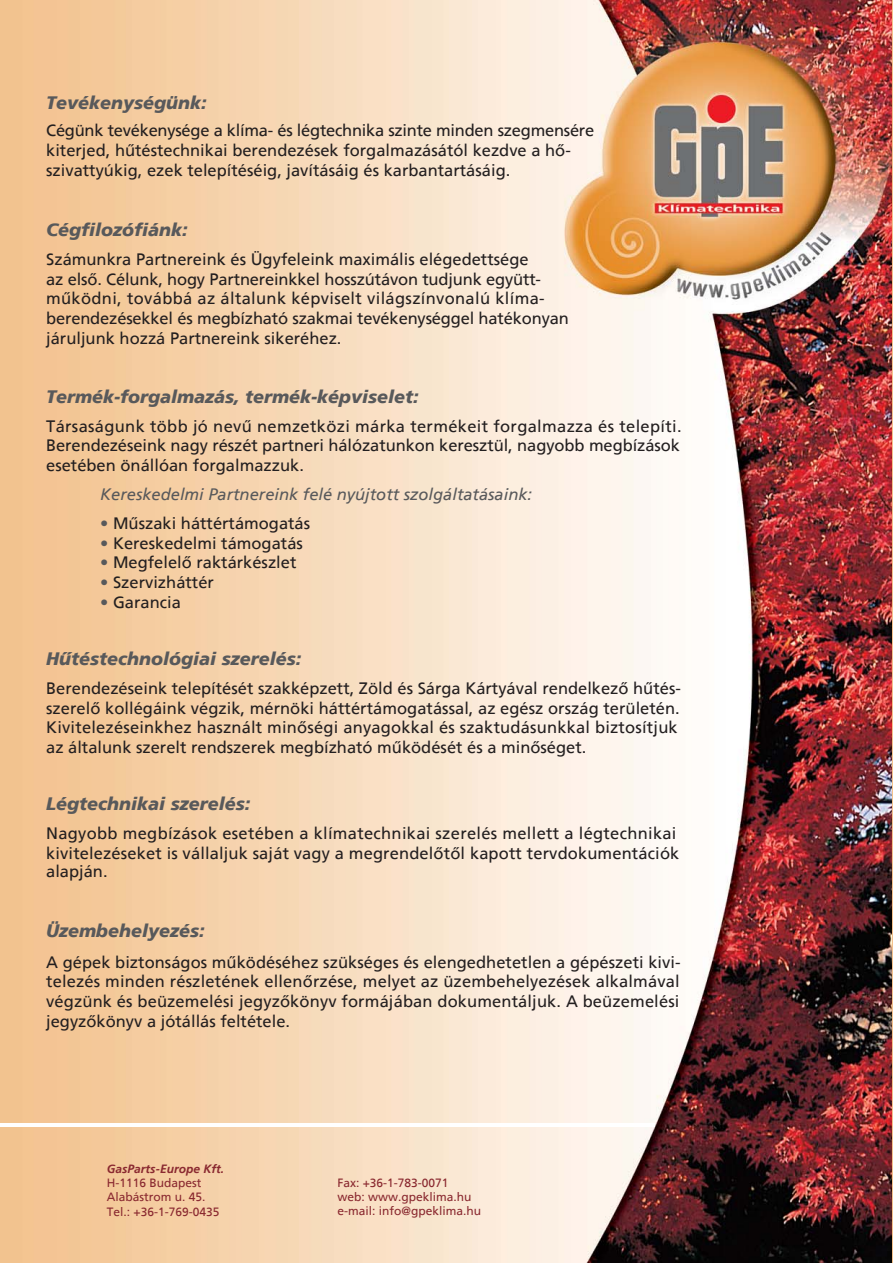
<style>
.page{position:relative;width:893px;height:1263px;background:#fff}
.page>*{position:absolute;margin:0;border:0;box-sizing:border-box;transform-origin:0 0}
.t1{font:italic 900 18px "H Fruti";color:#58595b}
.t2{font:16.5px/19.8px "H Fruti";color:#231f20}
.t3{font:italic 16.5px "H Fruti";color:#58595b}
.t4{font:12px/14.4px "H Fruti";color:#8a2930}
.t5{font:italic 700 12px "H Fruti";color:#8a2930}
.s1{color:#58595b}
</style>
<div class="page">
<img style="left:0;top:0;width:893px;height:1263px">
<hr style="left:0;top:1123px;width:654px;height:4px;background:#fff">
<p class="t1" style="left:46px;top:92px;width:162px">Tevékenységünk:</p>
<p class="t2" style="left:46px;top:120px;width:550px">Cégünk tevékenysége a klíma- és légtechnika szinte minden szegmensére kiterjed, hűtéstechnikai berendezések forgalmazásától kezdve a hő&shy;szivattyúkig, ezek telepítéséig, javításáig és karbantartásáig.</p>
<p class="t1" style="left:46px;top:219px;width:143px">Cégfilozófiánk:</p>
<p class="t2" style="left:46px;top:249px;width:524px">Számunkra Partnereink és Ügyfeleink maximális elégedettsége<br>az első. Célunk, hogy Partnereinkkel hosszútávon tudjunk együtt&shy;működni, továbbá az általunk képviselt világszínvonalú klíma&shy;berendezésekkel és megbízható szakmai tevékenységgel hatékonyan járuljunk hozzá Partnereink sikeréhez.</p>
<p class="t1" style="left:46px;top:386px;width:374px">Termék-forgalmazás, termék-képviselet:</p>
<p class="t2" style="left:46px;top:416px;width:637px;text-align:justify">Társaságunk több jó nevű nemzetközi márka termékeit forgalmazza és telepíti.<br>Berendezéseink nagy részét partneri hálózatunkon keresztül, nagyobb megbízások esetében önállóan forgalmazzuk.</p>
<p class="t3" style="left:100px;top:485px;width:433px">Kereskedelmi Partnereink felé nyújtott szolgáltatásaink:</p>
<p class="t2" style="left:100px;top:513px;width:211px"><span class="s1">•</span> Műszaki háttértámogatás</p>
<p class="t2" style="left:100px;top:533px;width:204px"><span class="s1">•</span> Kereskedelmi támogatás</p>
<p class="t2" style="left:100px;top:553px;width:198px"><span class="s1">•</span> Megfelelő raktárkészlet</p>
<p class="t2" style="left:100px;top:572px;width:115px"><span class="s1">•</span> Szervizháttér</p>
<p class="t2" style="left:100px;top:592px;width:82px"><span class="s1">•</span> Garancia</p>
<p class="t1" style="left:46px;top:648px;width:256px">Hűtéstechnológiai szerelés:</p>
<p class="t2" style="left:46px;top:678px;width:636px">Berendezéseink telepítését szakképzett, Zöld és Sárga Kártyával rendelkező hűtés&shy;szerelő kollégáink végzik, mérnöki háttértámogatással, az egész ország területén.<br>Kivitelezéseinkhez használt minőségi anyagokkal és szaktudásunkkal biztosítjuk az általunk szerelt rendszerek megbízható működését és a minőséget.</p>
<p class="t1" style="left:46px;top:793px;width:205px">Légtechnikai szerelés:</p>
<p class="t2" style="left:46px;top:823px;width:635px;line-height:19.2px">Nagyobb megbízások esetében a klímatechnikai szerelés mellett a légtechnikai kivitelezéseket is vállaljuk saját vagy a megrendelőtől kapott tervdokumentációk alapján.</p>
<p class="t1" style="left:46px;top:920px;width:160px">Üzembehelyezés:</p>
<p class="t2" style="left:46px;top:952px;width:636px;text-align:justify">A gépek biztonságos működéséhez szükséges és elengedhetetlen a gépészeti kivi&shy;telezés minden részletének ellenőrzése, melyet az üzembehelyezések alkalmával végzünk és beüzemelési jegyzőkönyv formájában dokumentáljuk. A beüzemelési jegyzőkönyv a jótállás feltétele.</p>
<p class="t5" style="left:107px;top:1161px;width:119px">GasParts-Europe Kft.</p>
<p class="t4" style="left:107px;top:1176px;width:114px">H-1116 Budapest<br>Alabástrom u. 45.<br>Tel.: +36-1-769-0435</p>
<p class="t4" style="left:337px;top:1175px;width:145px">Fax: +36-1-783-0071<br>web: www.gpeklima.hu e-mail: info@gpeklima.hu</p>
</div>
